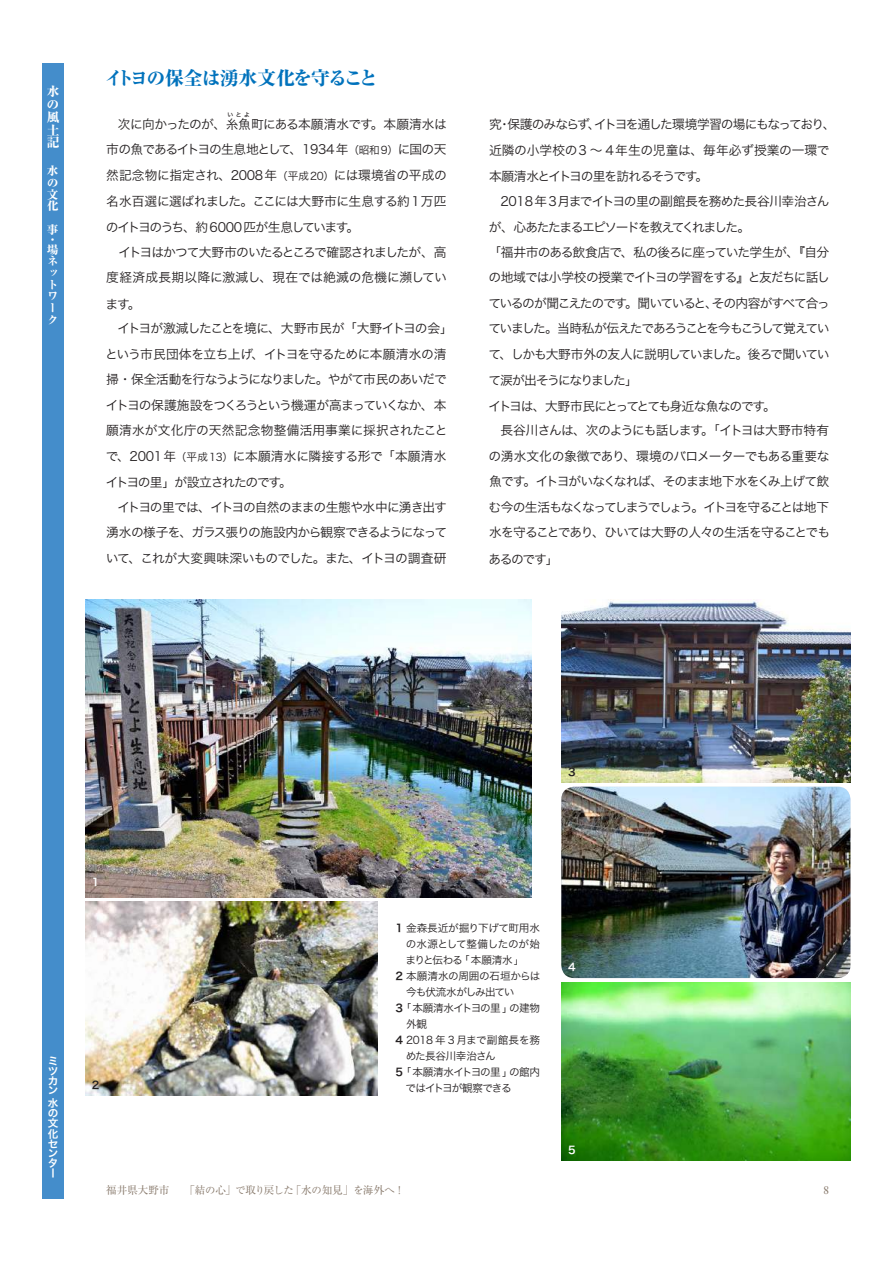
<style>
.page{position:relative;width:893px;height:1263px;background:#fff}
.page>*{position:absolute;margin:0;border:0;box-sizing:border-box;transform-origin:0 0}
.t1{font:800 18.6px "Ryumin Pro";letter-spacing:-.2em;color:#0072bc}
.t2{font:12.75px/25.5px "Hira Kaku Pro W3";letter-spacing:-.065em;color:#231f20}
.t3{font:12.75px/24.6px "Hira Kaku Pro W3";letter-spacing:-.085em;color:#231f20}
.t4{font:12.75px/25.8px "Hira Kaku Pro W3";letter-spacing:-.1em;color:#231f20}
.t5{font:12.75px "Hira Kaku Pro W3";letter-spacing:-.095em;color:#231f20}
.t6{font:12.75px "Hira Kaku Pro W3";letter-spacing:-.12em;color:#231f20}
.t7{font:12.75px "Hira Kaku Pro W3";letter-spacing:-.005em;color:#231f20}
.t8{font:12.75px/25.5px "Hira Kaku Pro W3";letter-spacing:-.03em;color:#231f20;text-align:right}
.t9{font:12.75px "Hira Kaku Pro W3";letter-spacing:-.04em;color:#231f20}
.t10{font:12.75px "Hira Kaku Pro W3";letter-spacing:-.045em;color:#231f20}
.t11{font:12.75px "Hira Kaku Pro W3";letter-spacing:.015em;color:#231f20}
.t12{font:12.75px "Hira Kaku Pro W3";color:#231f20}
.t13{font:12.75px "Hira Kaku Pro W3";letter-spacing:-.105em;color:#231f20}
.t14{font:12.75px "Hira Kaku Pro W3";letter-spacing:-.09em;color:#231f20}
.t15{font:12.75px "Hira Kaku Pro W3";letter-spacing:-.025em;color:#231f20}
.t16{font:12.75px "Hira Kaku Pro W3";letter-spacing:-.13em;color:#231f20}
.t17{font:800 12.75px/12.8px "Ryumin Pro";color:#fff;text-align:justify}
.t18{font:800 12.3px "Ryumin Pro";color:#fff}
.t19{font:800 11.7px/11.7px "Ryumin Pro";color:#fff}
.t20{font:800 11.4px/11.7px "Ryumin Pro";color:#fff}
.t21{font:11.1px "Sabon LT Std";color:#867769}
.t22{font:10.65px "Hira Kaku Pro W3";letter-spacing:-.035em;color:#231f20}
.t23{font:10.65px/15.9px "Hira Kaku Pro W3";letter-spacing:-.085em;color:#231f20;text-align:right}
.t24{font:10.65px "Ryumin Pro";letter-spacing:-.015em;color:#867769}
.t25{font:10.65px "Hira Kaku Pro W3";letter-spacing:-.055em;color:#231f20}
.t26{font:10.65px/9.9px "Hira Kaku Pro W6";color:#fff;text-align:justify}
.t27{font:10.65px "Hira Kaku Pro W6";color:#231f20}
.t28{font:6.45px "Hira Kaku Pro W3";color:#231f20}
.s1{font-size:19.2px}
.s2{font-family:"Hira Kaku Pro W6"}
.s3{font-size:10.35px}
</style>
<div class="page">
<img style="left:85px;top:600px;width:446px;height:297px">
<img style="left:85px;top:901px;width:292px;height:194px">
<img style="left:561px;top:982px;width:289px;height:179px">
<img style="left:561px;top:787px;width:289px;height:191px">
<img style="left:561px;top:601px;width:289px;height:181px">
<div style="left:43px;top:64px;width:21px;height:1135px;background:#448dcb"></div>
<p class="t17" style="left:47px;top:84px;width:14px">水</p>
<p class="t18" style="left:47px;top:95px;width:13px">の</p>
<p class="t17" style="left:47px;top:110px;width:14px">風土記</p>
<p class="t19" style="left:47px;top:164px;width:13px">水</p>
<p class="t20" style="left:47px;top:176px;width:12px">の</p>
<p class="t19" style="left:47px;top:188px;width:13px">文化</p>
<p class="t19" style="left:47px;top:223px;width:13px">事</p>
<p class="t19" style="left:47px;top:233px;width:9px">・</p>
<p class="t19" style="left:47px;top:243px;width:13px">場</p>
<p class="t20" style="left:47px;top:254px;width:12px">ネットワーク</p>
<h1 class="t1" style="left:105px;top:63px;width:274px">イトヨの<span class="s1">保全</span>は<span class="s1">湧水文化</span>を<span class="s1">守</span>ること</h1>
<p class="t2" style="left:118px;top:111px;width:257px">次に向かったのが、糸魚町にある本願清水です</p>
<p class="t28" style="left:227px;top:109px;width:24px">いとよ</p>
<p class="t8" style="left:371px;top:111px;width:77px">。本願清水はに国の天</p>
<p class="t2" style="left:334px;top:136px;width:114px;text-indent:-228px">市の魚であるイトヨの生息地として、1934 年<br>には環境省の平成の</p>
<p class="t22" style="left:348px;top:141px;width:51px">（昭和9）</p>
<p class="t15" style="left:106px;top:164px;width:173px">然記念物に指定され、2008年</p>
<p class="t8" style="left:106px;top:187px;width:342px">名水百選に選ばれました。ここには大野市に生息する約1万匹</p>
<p class="t2" style="left:347px;top:213px;width:14px">。</p>
<p class="t22" style="left:277px;top:166px;width:59px">（平成20）</p>
<p class="t13" style="left:106px;top:216px;width:244px">のイトヨのうち、約 6000 匹が生息しています</p>
<p class="t2" style="left:106px;top:238px;width:342px">　イトヨはかつて大野市のいたるところで確認されましたが、高</p>
<p class="t7" style="left:106px;top:266px;width:342px">度経済成長期以降に激減し、現在では絶滅の危機に瀕してい</p>
<p class="t2" style="left:128px;top:290px;width:14px">。</p>
<p class="t2" style="left:106px;top:290px;width:26px">ます</p>
<p class="t2" style="left:117px;top:315px;width:337px">イトヨが激減したことを境に、大野市民が「大野イトヨの会「</p>
<p class="t9" style="left:105px;top:342px;width:343px">という市民団体を立ち上げ、イトヨを守るために本願清水の清</p>
<p class="t3" style="left:106px;top:366px;width:342px">掃・保全活動を行なうようになりました。やがて市民のあいだで</p>
<p class="t5" style="left:106px;top:393px;width:342px">イトヨの保護施設をつくろうという機運が高まっていくなか、本</p>
<p class="t11" style="left:106px;top:419px;width:343px">願清水が文化庁の天然記念物整備活用事業に採択されたこと</p>
<p class="t7" style="left:233px;top:444px;width:215px">に本願清水に隣接する形で「本願清水</p>
<p class="t2" style="left:106px;top:442px;width:72px">で、2001年</p>
<p class="t22" style="left:176px;top:447px;width:59px">（平成13）</p>
<p class="t5" style="left:106px;top:471px;width:177px">イトヨの里」が設立されたのです</p>
<p class="t2" style="left:117px;top:493px;width:331px">イトヨの里では、イトヨの自然のままの生態や水中に湧き出す</p>
<p class="t3" style="left:106px;top:519px;width:342px">湧水の様子を、ガラス張りの施設内から観察できるようになって</p>
<p class="t2" style="left:106px;top:544px;width:342px">いて、これが大変興味深いものでした。また、イトヨの調査研</p>
<p class="t2" style="left:279px;top:469px;width:14px">。</p>
<p class="t5" style="left:507px;top:113px;width:330px">保護のみならずイトヨを通した環境学習の場にもなっており、</p>
<p class="t2" style="left:588px;top:111px;width:14px">、</p>
<p class="t2" style="left:489px;top:111px;width:14px">究</p>
<p class="t12" style="left:489px;top:139px;width:342px">近隣の小学校の3 ～ 4年生の児童は、毎年必ず授業の一環で</p>
<p class="t2" style="left:695px;top:163px;width:14px">。</p>
<p class="t2" style="left:498px;top:111px;width:14px">・</p>
<p class="t2" style="left:500px;top:163px;width:331px;line-height:24.6px;text-indent:-11px">本願清水とイトヨの里を訪れるそうです<br>2018年 3月までイトヨの里の副館長を務めた長谷川幸治さん</p>
<p class="t6" style="left:489px;top:216px;width:263px">が、心あたたまるエピソードを教えてくれました。</p>
<p class="t2" style="left:488px;top:238px;width:342px">「福井市のある飲食店で、私の後ろに座っていた学生が、『自分</p>
<p class="t2" style="left:489px;top:264px;width:343px">の地域では小学校の授業でイトヨの学習をする』と友だちに話し</p>
<p class="t14" style="left:625px;top:292px;width:206px">。聞いているとその内容がすべて合っ</p>
<p class="t2" style="left:705px;top:289px;width:14px">、</p>
<p class="t4" style="left:488px;top:289px;width:140px">ているのが聞こえたのです</p>
<p class="t6" style="left:488px;top:317px;width:343px">ていました。当時私が伝えたであろうことを今もこうして覚えてい</p>
<p class="t2" style="left:488px;top:340px;width:343px">て、しかも大野市外の友人に説明していました。後ろで聞いてい</p>
<p class="t16" style="left:488px;top:369px;width:151px">て涙が出そうになりました「</p>
<p class="t2" style="left:763px;top:392px;width:14px">。</p>
<p class="t3" style="left:701px;top:393px;width:129px;text-indent:-213px">イトヨは、大野市民にとってとても身近な魚なのです<br>。「イトヨは大野市特有</p>
<p class="t2" style="left:500px;top:417px;width:204px">長谷川さんは、次のようにも話します</p>
<p class="t10" style="left:489px;top:445px;width:342px">の湧水文化の象徴であり、環境のバロメーターでもある重要な</p>
<p class="t2" style="left:523px;top:468px;width:307px">。イトヨがいなくなれば、そのまま地下水をくみ上げて飲</p>
<p class="t4" style="left:488px;top:468px;width:343px">魚です<br>む今の生活もなくなってしまうでしょう。イトヨを守ることは地下水を守ることであり、ひいては大野の人々の生活を守ることでもあるのです「</p>
<p class="t27" style="left:568px;top:762px;width:9px">3</p>
<p class="t26" style="left:48px;top:1056px;width:11px">ミツカン</p>
<p class="t26" style="left:48px;top:1098px;width:12px">水の文化センター</p>
<p class="t26" style="left:92px;top:877px;width:9px">1</p>
<p class="t27" style="left:92px;top:1075px;width:9px">2</p>
<p class="t22" style="left:395px;top:919px;width:146px"><span class="s2">1</span> 金森長近が掘り下げて町用水</p>
<p class="t22" style="left:406px;top:934px;width:136px">の水源として整備したのが始</p>
<p class="t22" style="left:459px;top:950px;width:67px">「本願清水「</p>
<p class="t22" style="left:406px;top:950px;width:59px">まりと伝わる</p>
<p class="t22" style="left:395px;top:966px;width:146px"><span class="s2">2</span> 本願清水の周囲の石垣からは</p>
<p class="t23" style="left:406px;top:983px;width:110px">今も伏流水がしみ出てい</p>
<p class="t22" style="left:509px;top:998px;width:33px">の建物</p>
<p class="t25" style="left:395px;top:998px;width:119px">「<span class="s2">3</span> 本願清水イトヨの里」</p>
<p class="t22" style="left:406px;top:1014px;width:22px">外観</p>
<p class="t22" style="left:395px;top:1030px;width:146px"><span class="s2">4</span> 2018 年 3 月まで副館長を務</p>
<p class="t25" style="left:406px;top:1046px;width:92px">めた長谷川幸治さん</p>
<p class="t22" style="left:509px;top:1062px;width:32px">の館内</p>
<p class="t23" style="left:395px;top:1063px;width:119px">「<span class="s2">5</span> 本願清水イトヨの里」ではイトヨが観察できる</p>
<p class="t24" style="left:291px;top:1181px;width:116px">「水<span class="s3">の</span>知見」<span class="s3">を</span>海外<span class="s3">へ</span>!</p>
<p class="t24" style="left:106px;top:1181px;width:189px">福井県大野市　　「結<span class="s3">の</span>心」<span class="s3">で</span>取<span class="s3">り</span>戻<span class="s3">した</span></p>
<p class="t26" style="left:568px;top:962px;width:9px">4</p>
<p class="t26" style="left:568px;top:1145px;width:9px">5</p>
<p class="t21" style="left:823px;top:1183px;width:8px">8</p>
</div>
